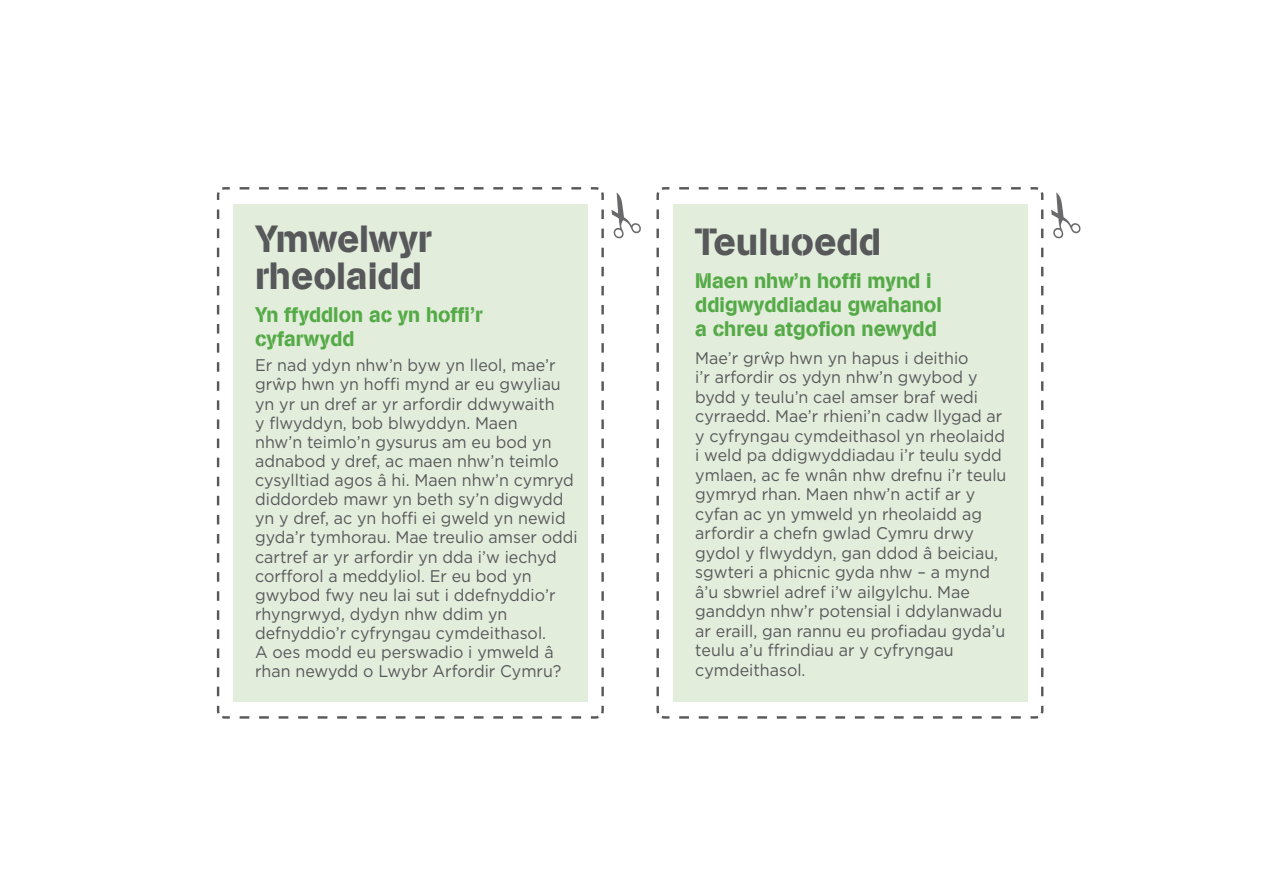
<style>
.page{position:relative;width:1263px;height:893px;background:#fff}
.page>*{position:absolute;margin:0;border:0;box-sizing:border-box;transform-origin:0 0}
.t1{font:37.5px "AG Book Stencil";color:#57585a}
.t2{font:21px/24px "AG Book Stencil";color:#54aa46;scale:.96 1}
.t3{font:21px/24px "AG Book Stencil";color:#54aa46;scale:.95 1}
.t4{font:16.8px/19px "Gotham";color:#57585a;scale:.95 1}
</style>
<div class="page">
<svg style="left:216px;top:187px;width:388px;height:532px;background:#e5eedf"></svg>
<svg style="left:656px;top:187px;width:388px;height:532px;background:#e5eedf"></svg>
<svg style="left:601px;top:189px;width:3px;height:507px"></svg>
<svg style="left:1041px;top:189px;width:3px;height:507px"></svg>
<h1 class="t1" style="left:255px;top:216px;width:178px">Ymwelwyr</h1>
<h1 class="t1" style="left:255px;top:254px;width:168px">rheolaidd</h1>
<p class="t3" style="left:255px;top:302px;width:241px">Yn ffyddlon ac yn hoffi’r cyfarwydd</p>
<p class="t4" style="left:255px;top:356px;width:341px">Er nad ydyn nhw’n byw yn lleol, mae’r grŵp hwn yn hoffi mynd ar eu gwyliau yn yr un dref ar yr arfordir ddwywaith<br>y flwyddyn, bob blwyddyn. Maen<br>nhw’n teimlo’n gysurus am eu bod yn adnabod y dref, ac maen nhw’n teimlo cysylltiad agos â hi. Maen nhw’n cymryd diddordeb mawr yn beth sy’n digwydd yn y dref, ac yn hoffi ei gweld yn newid gyda’r tymhorau. Mae treulio amser oddi cartref ar yr arfordir yn dda i’w iechyd corfforol a meddyliol. Er eu bod yn gwybod fwy neu lai sut i ddefnyddio’r rhyngrwyd, dydyn nhw ddim yn defnyddio’r cyfryngau cymdeithasol.<br>A oes modd eu perswadio i ymweld â rhan newydd o Lwybr Arfordir Cymru?</p>
<h1 class="t1" style="left:695px;top:219px;width:187px">Teuluoedd</h1>
<p class="t2" style="left:695px;top:268px;width:258px">Maen nhw’n hoffi mynd i ddigwyddiadau gwahanol a chreu atgofion newydd</p>
<p class="t4" style="left:695px;top:347px;width:329px;line-height:19.5px">Mae’r grŵp hwn yn hapus i deithio<br>i’r arfordir os ydyn nhw’n gwybod y bydd y teulu’n cael amser braf wedi cyrraedd. Mae’r rhieni’n cadw llygad ar y cyfryngau cymdeithasol yn rheolaidd i weld pa ddigwyddiadau i’r teulu sydd ymlaen, ac fe wnân nhw drefnu i’r teulu gymryd rhan. Maen nhw’n actif ar y cyfan ac yn ymweld yn rheolaidd ag arfordir a chefn gwlad Cymru drwy gydol y flwyddyn, gan ddod â beiciau, sgwteri a phicnic gyda nhw – a mynd â’u sbwriel adref i’w ailgylchu. Mae ganddyn nhw’r potensial i ddylanwadu ar eraill, gan rannu eu profiadau gyda’u teulu a’u ffrindiau ar y cyfryngau cymdeithasol.</p>
</div>
